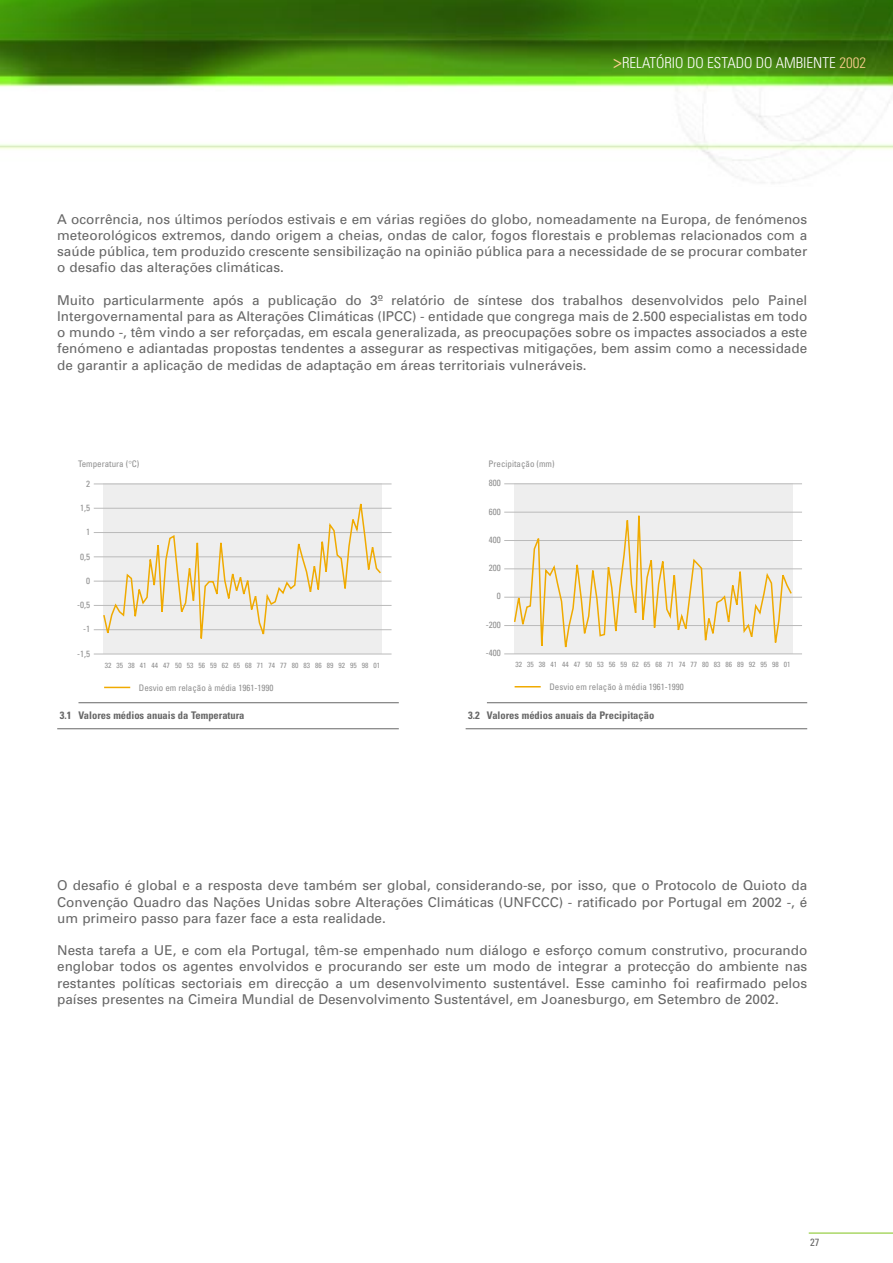
<style>
.page{position:relative;width:893px;height:1263px;background:#fff}
.page>*{position:absolute;margin:0;border:0;box-sizing:border-box;transform-origin:0 0}
.t1{font:300 condensed 15px "Univers";color:#fff}
.t2{font:13.5px/16.2px "Univers";color:#666;text-align:justify}
.t3{font:700 condensed 10.5px "Univers";color:#666}
.t4{font:condensed 10.5px "Univers";color:#666}
.t5{font:condensed 9px "Univers";color:#8f8f8f}
.t6{font:condensed 7.5px "Univers";color:#8f8f8f}
.s1{font-weight:400;font-size:18px;color:#fdcf90}
.s2{color:#fdcf90}
</style>
<div class="page">
<div style="left:104px;top:484px;width:278px;height:170px;background:#eee"></div>
<svg style="left:104px;top:687px;width:26px;height:1px"></svg>
<hr style="left:94px;top:484px;width:297px;height:1px;background:#bababa">
<hr style="left:94px;top:629px;width:297px;height:1px;background:#bababa">
<hr style="left:94px;top:605px;width:297px;height:1px;background:#bababa">
<hr style="left:94px;top:581px;width:297px;height:1px;background:#bababa">
<hr style="left:94px;top:556px;width:297px;height:1px;background:#bababa">
<hr style="left:94px;top:532px;width:297px;height:1px;background:#bababa">
<hr style="left:94px;top:508px;width:297px;height:1px;background:#bababa">
<hr style="left:94px;top:654px;width:297px;height:1px;background:#bababa">
<svg style="left:102px;top:493px;width:280px;height:162px"></svg>
<hr style="left:808px;top:1233px;width:84px;height:1px;background:#80c31b">
<img style="left:0;top:0;width:892px;height:183px">
<hr style="left:78px;top:702px;width:321px;height:1px;background:#666">
<hr style="left:57px;top:728px;width:342px;height:1px;background:#666">
<hr style="left:514px;top:686px;width:26px;height:2px;background:#f0aa00">
<hr style="left:504px;top:483px;width:298px;height:1px;background:#bababa">
<hr style="left:504px;top:625px;width:298px;height:1px;background:#bababa">
<hr style="left:504px;top:597px;width:298px;height:1px;background:#bababa">
<hr style="left:504px;top:568px;width:298px;height:1px;background:#bababa">
<hr style="left:504px;top:540px;width:298px;height:1px;background:#bababa">
<hr style="left:504px;top:512px;width:298px;height:1px;background:#bababa">
<hr style="left:504px;top:654px;width:298px;height:1px;background:#bababa">
<svg style="left:513px;top:483px;width:280px;height:172px;background:#ece7db"></svg>
<hr style="left:487px;top:702px;width:320px;height:1px;background:#666">
<hr style="left:465px;top:728px;width:342px;height:1px;background:#666">
<p class="t1" style="left:613px;top:57px;width:254px"><span class="s1">&gt;</span>RELATÓRIO DO ESTADO DO AMBIENTE <span class="s2">2002</span></p>
<p class="t2" style="left:57px;top:212px;width:751px">A ocorrência, nos últimos períodos estivais e em várias regiões do globo, nomeadamente na Europa, de fenómenos meteorológicos extremos, dando origem a cheias, ondas de calor, fogos florestais e problemas relacionados com a saúde pública, tem produzido crescente sensibilização na opinião pública para a necessidade de se procurar combater o desafio das alterações climáticas.</p>
<p class="t2" style="left:57px;top:293px;width:751px">Muito particularmente após a publicação do 3º relatório de síntese dos trabalhos desenvolvidos pelo Painel Intergovernamental para as Alterações Climáticas (IPCC) - entidade que congrega mais de 2.500 especialistas em todo o mundo -, têm vindo a ser reforçadas, em escala generalizada, as preocupações sobre os impactes associados a este fenómeno e adiantadas propostas tendentes a assegurar as respectivas mitigações, bem assim como a necessidade de garantir a aplicação de medidas de adaptação em áreas territoriais vulneráveis.</p>
<p class="t5" style="left:78px;top:461px;width:63px">Temperatura ( C)</p>
<p class="t5" style="left:488px;top:460px;width:67px">Precipitação (mm)</p>
<p class="t5" style="left:86px;top:480px;width:5px">2</p>
<p class="t5" style="left:489px;top:480px;width:13px">800</p>
<p class="t5" style="left:80px;top:505px;width:11px">1,5</p>
<p class="t5" style="left:489px;top:508px;width:13px">600</p>
<p class="t5" style="left:86px;top:529px;width:5px">1</p>
<p class="t5" style="left:489px;top:536px;width:13px">400</p>
<p class="t5" style="left:80px;top:553px;width:11px">0,5</p>
<p class="t5" style="left:489px;top:565px;width:13px">200</p>
<p class="t5" style="left:86px;top:577px;width:5px">0</p>
<p class="t5" style="left:497px;top:593px;width:5px">0</p>
<p class="t5" style="left:77px;top:602px;width:14px">-0,5</p>
<p class="t5" style="left:83px;top:626px;width:8px">-1</p>
<p class="t5" style="left:486px;top:621px;width:16px">-200</p>
<p class="t5" style="left:77px;top:650px;width:14px">-1,5</p>
<p class="t5" style="left:486px;top:650px;width:16px">-400</p>
<p class="t6" style="left:105px;top:662px;width:8px">32</p>
<p class="t6" style="left:128px;top:662px;width:8px">38</p>
<p class="t6" style="left:117px;top:662px;width:8px">35</p>
<p class="t6" style="left:140px;top:662px;width:90px">41 44 47 50 53 56 59 62</p>
<p class="t6" style="left:245px;top:662px;width:8px">68</p>
<p class="t6" style="left:233px;top:662px;width:8px">65</p>
<p class="t6" style="left:257px;top:662px;width:90px">71 74 77 80 83 86 89 92</p>
<p class="t6" style="left:362px;top:662px;width:8px">98</p>
<p class="t6" style="left:350px;top:662px;width:8px">95</p>
<p class="t6" style="left:373px;top:662px;width:8px">01</p>
<p class="t6" style="left:515px;top:662px;width:8px">32</p>
<p class="t6" style="left:539px;top:662px;width:8px">38</p>
<p class="t6" style="left:527px;top:662px;width:8px">35</p>
<p class="t6" style="left:550px;top:662px;width:90px">41 44 47 50 53 56 59 62</p>
<p class="t6" style="left:655px;top:662px;width:8px">68</p>
<p class="t6" style="left:643px;top:662px;width:8px">65</p>
<p class="t6" style="left:667px;top:662px;width:90px">71 74 77 80 83 86 89 92</p>
<p class="t6" style="left:772px;top:662px;width:8px">98</p>
<p class="t6" style="left:760px;top:662px;width:8px">95</p>
<p class="t6" style="left:783px;top:662px;width:8px">01</p>
<p class="t5" style="left:139px;top:684px;width:136px">Desvio em relação à média 1961-1990</p>
<p class="t5" style="left:549px;top:683px;width:136px">Desvio em relação à média 1961-1990</p>
<p class="t3" style="left:60px;top:712px;width:186px">3.1 Valores médios anuais da Temperatura</p>
<p class="t3" style="left:468px;top:712px;width:188px">3.2 Valores médios anuais da Precipitação</p>
<p class="t2" style="left:57px;top:879px;width:751px">O desafio é global e a resposta deve também ser global, considerando-se, por isso, que o Protocolo de Quioto da Convenção Quadro das Nações Unidas sobre Alterações Climáticas (UNFCCC) - ratificado por Portugal em 2002 -, é um primeiro passo para fazer face a esta realidade.</p>
<p class="t2" style="left:57px;top:944px;width:751px">Nesta tarefa a UE, e com ela Portugal, têm-se empenhado num diálogo e esforço comum construtivo, procurando englobar todos os agentes envolvidos e procurando ser este um modo de integrar a protecção do ambiente nas restantes políticas sectoriais em direcção a um desenvolvimento sustentável. Esse caminho foi reafirmado pelos países presentes na Cimeira Mundial de Desenvolvimento Sustentável, em Joanesburgo, em Setembro de 2002.</p>
<p class="t4" style="left:810px;top:1239px;width:11px">27</p>
</div>
